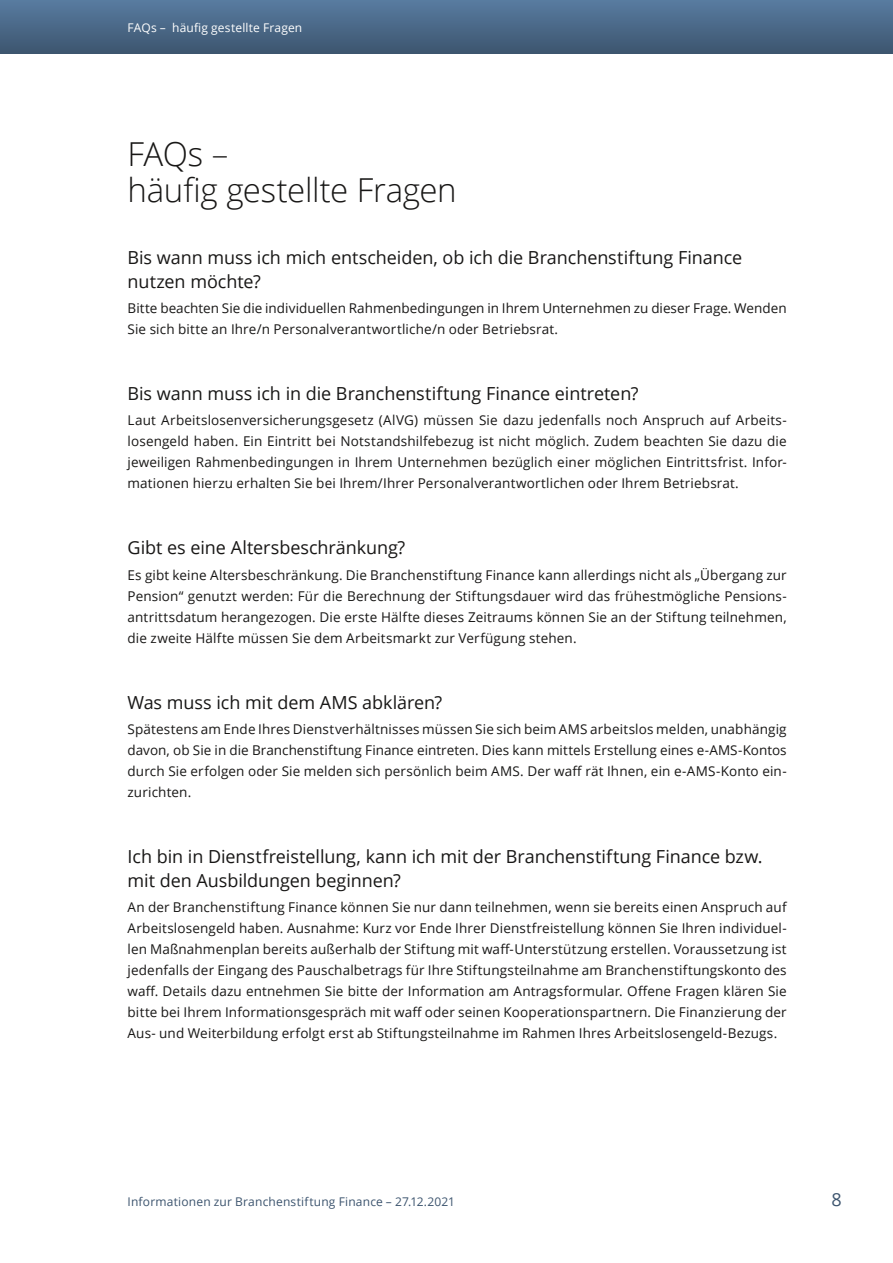
<style>
.page{position:relative;width:893px;height:1263px;background:#fff}
.page>*{position:absolute;margin:0;border:0;box-sizing:border-box;transform-origin:0 0}
.Kapitelüberschrift{font:300 33px/36px "Open Sans";letter-spacing:-.01em;color:#181716}
.OL_2{font:18px/24px "Open Sans";letter-spacing:-.005em;color:#181716}
.t1{font:18px "Open Sans";color:#3c546e}
.Fließtext{font:13.5px/21px "Open Sans";letter-spacing:.01em;color:#181716;text-align:justify}
.t2{font:12px "Open Sans";letter-spacing:.015em;color:#3c546e}
.t3{font:12px "Open Sans";letter-spacing:.015em;color:#fff}
</style>
<div class="page">
<div style="left:0;top:0;width:893px;height:54px;background:linear-gradient(to bottom,#587ca0,#3d566f)"></div>
<p class="t3" style="left:128px;top:19px;width:176px">FAQs – häufig gestellte Fragen</p>
<p class="Kapitelüberschrift" style="left:128px;top:135px;width:331px">FAQs –<br>häufig gestellte Fragen</p>
<p class="OL_2" style="left:128px;top:245px;width:616px">Bis wann muss ich mich entscheiden, ob ich die Branchenstiftung Finance nutzen möchte?</p>
<p class="Fließtext" style="left:128px;top:297px;width:661px">Bitte beachten Sie die individuellen Rahmenbedingungen in Ihrem Unternehmen zu dieser Frage. Wenden<br>Sie sich bitte an Ihre/n Personalverantwortliche/n oder Betriebsrat.</p>
<p class="OL_2" style="left:128px;top:381px;width:512px">Bis wann muss ich in die Branchenstiftung Finance eintreten?</p>
<p class="Fließtext" style="left:128px;top:410px;width:661px">Laut Arbeitslosenversicherungsgesetz (AlVG) müssen Sie dazu jedenfalls noch Anspruch auf Arbeits&shy;losengeld haben. Ein Eintritt bei Notstandshilfebezug ist nicht möglich. Zudem beachten Sie dazu die jeweiligen Rahmenbedingungen in Ihrem Unternehmen bezüglich einer möglichen Eintrittsfrist. Infor&shy;mationen hierzu erhalten Sie bei Ihrem/Ihrer Personalverantwortlichen oder Ihrem Betriebsrat.</p>
<p class="OL_2" style="left:128px;top:535px;width:279px">Gibt es eine Altersbeschränkung?</p>
<p class="Fließtext" style="left:128px;top:564px;width:661px">Es gibt keine Altersbeschränkung. Die Branchenstiftung Finance kann allerdings nicht als „Übergang zur Pension“ genutzt werden: Für die Berechnung der Stiftungsdauer wird das frühestmögliche Pensions&shy;antrittsdatum herangezogen. Die erste Hälfte dieses Zeitraums können Sie an der Stiftung teilnehmen, die zweite Hälfte müssen Sie dem Arbeitsmarkt zur Verfügung stehen.</p>
<p class="OL_2" style="left:128px;top:690px;width:316px">Was muss ich mit dem AMS abklären?</p>
<p class="Fließtext" style="left:128px;top:718px;width:661px">Spätestens am Ende Ihres Dienstverhältnisses müssen Sie sich beim AMS arbeitslos melden, unabhängig davon, ob Sie in die Branchenstiftung Finance eintreten. Dies kann mittels Erstellung eines e-AMS-Kontos durch Sie erfolgen oder Sie melden sich persönlich beim AMS. Der waff rät Ihnen, ein e-AMS-Konto ein&shy;zurichten.</p>
<p class="OL_2" style="left:128px;top:844px;width:637px">Ich bin in Dienstfreistellung, kann ich mit der Branchenstiftung Finance bzw. mit den Ausbildungen beginnen?</p>
<p class="Fließtext" style="left:128px;top:896px;width:661px">An der Branchenstiftung Finance können Sie nur dann teilnehmen, wenn sie bereits einen Anspruch auf Arbeitslosengeld haben. Ausnahme: Kurz vor Ende Ihrer Dienstfreistellung können Sie Ihren individuel&shy;len Maßnahmenplan bereits außerhalb der Stiftung mit waff-Unterstützung erstellen. Voraussetzung ist jedenfalls der Eingang des Pauschalbetrags für Ihre Stiftungsteilnahme am Branchenstiftungskonto des waff. Details dazu entnehmen Sie bitte der Information am Antragsformular. Offene Fragen klären Sie bitte bei Ihrem Informationsgespräch mit waff oder seinen Kooperationspartnern. Die Finanzierung der Aus- und Weiterbildung erfolgt erst ab Stiftungsteilnahme im Rahmen Ihres Arbeitslosengeld-Bezugs.</p>
<p class="t2" style="left:128px;top:1193px;width:329px">Informationen zur Branchenstiftung Finance – 27.12.2021</p>
<h2 class="t1" style="left:831px;top:1187px;width:12px">8</h2>
</div>
